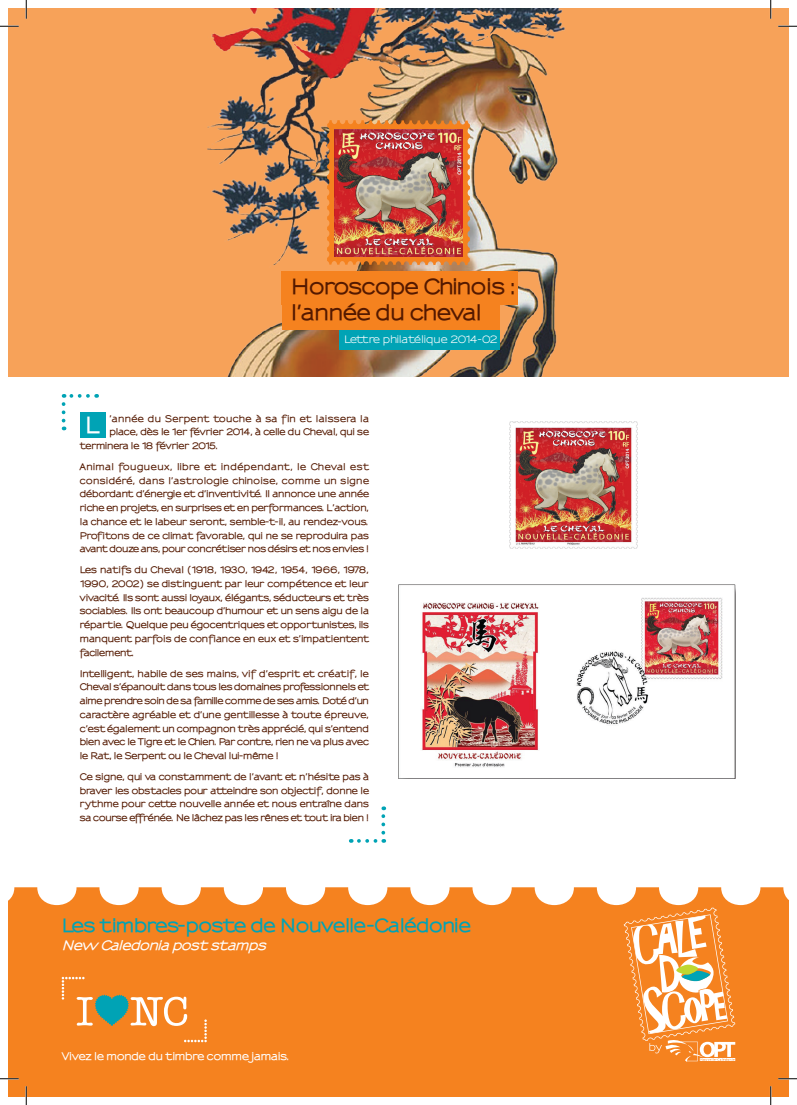
<style>
.page{position:relative;width:797px;height:1105px;background:#fff}
.page>*{position:absolute;margin:0;border:0;box-sizing:border-box;transform-origin:0 0}
.t1{font:800 21.25px "Sansumi";color:#fff}
.t2{font:800 20px "Sansumi";color:#541900}
.t3{font:800 17.5px "Sansumi";color:#00a3b5}
.t4{font:italic 800 12.5px "Sansumi";color:#fff}
.t5{font:800 10px "Sansumi";color:#fff}
.t6{font:700 10px "Sansumi";letter-spacing:-.06em;color:#fff}
.t7{font:800 8.75px/13.8px "Sansumi";letter-spacing:-.005em;color:#541900;text-align:justify}
.t8{font:800 8.75px "Sansumi";letter-spacing:.05em;color:#541900}
.t9{font:800 8.75px "Sansumi";letter-spacing:-.045em;color:#541900}
</style>
<div class="page">
<div style="left:9px;top:9px;width:779px;height:368px;background:#f7a259"></div>
<img style="left:208px;top:9px;width:357px;height:368px">
<img style="left:398px;top:584px;width:337px;height:194px">
<div style="left:9px;top:887px;width:779px;height:209px;background:#f5821f"></div>
<div style="left:282px;top:297px;width:217px;height:33px;background:#f5821f"></div>
<div style="left:338px;top:330px;width:161px;height:20px;background:#00a3b5"></div>
<div style="left:282px;top:271px;width:236px;height:33px;background:#f5821f"></div>
<svg style="left:623px;top:907px;width:112px;height:155px"></svg>
<svg style="left:62px;top:977px;width:145px;height:65px;background:#e3903f"></svg>
<svg style="left:64px;top:394px;width:24px;height:4px"></svg>
<svg style="left:62px;top:404px;width:3px;height:26px"></svg>
<svg style="left:359px;top:839px;width:25px;height:4px"></svg>
<svg style="left:381px;top:806px;width:4px;height:27px"></svg>
<div style="left:80px;top:412px;width:26px;height:26px;background:#00a3b5"></div>
<svg style="left:327px;top:120px;width:143px;height:145px;background:#e68131"></svg>
<img style="left:335px;top:129px;width:127px;height:128px">
<img style="left:510px;top:421px;width:127px;height:128px">
<svg style="left:0;top:25px;width:19px;height:2px"></svg>
<svg style="left:778px;top:25px;width:19px;height:2px"></svg>
<svg style="left:0;top:1078px;width:19px;height:1px"></svg>
<svg style="left:778px;top:1078px;width:19px;height:1px"></svg>
<svg style="left:25px;top:0;width:2px;height:19px"></svg>
<svg style="left:25px;top:1086px;width:2px;height:19px"></svg>
<svg style="left:770px;top:0;width:1px;height:19px"></svg>
<svg style="left:770px;top:1086px;width:1px;height:19px"></svg>
<p class="t2" style="left:291px;top:275px;width:226px">Horoscope Chinois :</p>
<p class="t2" style="left:291px;top:301px;width:192px">l’année du cheval</p>
<p class="t6" style="left:344px;top:334px;width:155px">Lettre philatélique 2014-02</p>
<p class="t8" style="left:109px;top:413px;width:261px">’année du Serpent touche à sa fin et laissera la</p>
<p class="t7" style="left:109px;top:425px;width:261px">place, dès le 1er février 2014, à celle du Cheval, qui se</p>
<p class="t9" style="left:80px;top:441px;width:140px">terminera le 18 février 2015.</p>
<p class="t7" style="left:80px;top:460px;width:290px">Animal fougueux, libre et indépendant, le Cheval est considéré, dans l’astrologie chinoise, comme un signe débordant d’énergie et d’inventivité. Il annonce une année riche en projets, en surprises et en performances. L’action, la chance et le labeur seront, semble-t-il, au rendez-vous.<br>Profitons de ce climat favorable, qui ne se reproduira pas avant douze ans, pour concrétiser nos désirs et nos envies !</p>
<p class="t7" style="left:80px;top:563px;width:290px">Les natifs du Cheval (1918, 1930, 1942, 1954, 1966, 1978, 1990, 2002) se distinguent par leur compétence et leur vivacité. Ils sont aussi loyaux, élégants, séducteurs et très sociables. Ils ont beaucoup d’humour et un sens aigu de la répartie. Quelque peu égocentriques et opportunistes, ils manquent parfois de confiance en eux et s’impatientent facilement.</p>
<p class="t7" style="left:80px;top:667px;width:291px">Intelligent, habile de ses mains, vif d’esprit et créatif, le Cheval s’épanouit dans tous les domaines professionnels et aime prendre soin de sa famille comme de ses amis. Doté d’un caractère agréable et d’une gentillesse à toute épreuve, c’est également un compagnon très apprécié, qui s’entend bien avec le Tigre et le Chien. Par contre, rien ne va plus avec le Rat, le Serpent ou le Cheval lui-même !</p>
<p class="t7" style="left:80px;top:770px;width:291px">Ce signe, qui va constamment de l’avant et n’hésite pas à braver les obstacles pour atteindre son objectif, donne le rythme pour cette nouvelle année et nous entraîne dans sa course effrénée. Ne lâchez pas les rênes et tout ira bien !</p>
<p class="t1" style="left:85px;top:412px;width:16px">L</p>
<p class="t3" style="left:62px;top:915px;width:410px">Les timbres-poste de Nouvelle-Calédonie</p>
<p class="t4" style="left:62px;top:937px;width:210px">New Caledonia post stamps</p>
<p class="t5" style="left:62px;top:1051px;width:229px">Vivez le monde du timbre comme jamais.</p>
</div>
